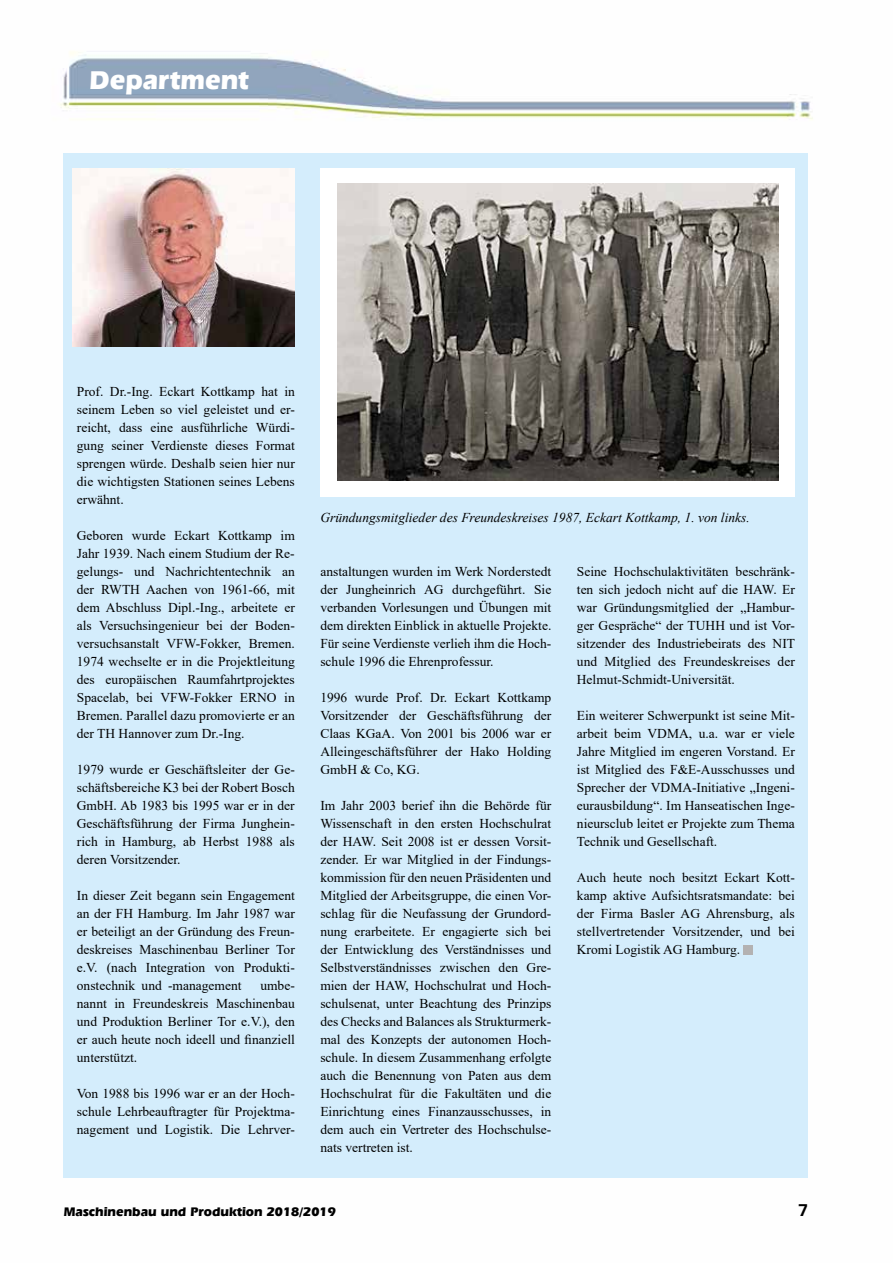
<style>
.page{position:relative;width:893px;height:1263px;background:#fff}
.page>*{position:absolute;margin:0;border:0;box-sizing:border-box;transform-origin:0 0}
.t1{font:700 27px "Eras IT Cby BT";color:#fff}
.t2{font:600 18px "Eras IT Cby BT";color:#000}
.t3{font:13.5px/18px "Times New Roman";color:#000;text-align:justify}
.t4{font:italic 13.5px "Times New Roman";color:#000}
.t5{font:700 13.05px "Eras IT Cby BT";color:#000}
</style>
<div class="page">
<img style="left:60px;top:51px;width:753px;height:1127px">
<div style="left:64px;top:153px;width:744px;height:1025px;background:#d4edfc"></div>
<div style="left:743px;top:945px;width:10px;height:9px;background:#b3b2b2"></div>
<img style="left:72px;top:168px;width:223px;height:179px">
<div style="left:320px;top:168px;width:475px;height:329px;background:#fff"></div>
<img style="left:337px;top:184px;width:442px;height:296px">
<h1 class="t1" style="left:90px;top:63px;width:161px">Department</h1>
<p class="t3" style="left:77px;top:382px;width:219px">Prof. Dr.-Ing. Eckart Kottkamp hat in seinem Leben so viel geleistet und er&shy;reicht, dass eine ausführliche Würdi&shy;gung seiner Verdienste dieses Format sprengen würde. Deshalb seien hier nur die wichtigsten Stationen seines Lebens erwähnt.</p>
<p class="t3" style="left:77px;top:526px;width:219px">Geboren wurde Eckart Kottkamp im Jahr 1939. Nach einem Studium der Re&shy;gelungs- und Nachrichtentechnik an der RWTH Aachen von 1961-66, mit dem Abschluss Dipl.-Ing., arbeitete er als Versuchsingenieur bei der Boden&shy;versuchsanstalt VFW-Fokker, Bremen.<br>1974 wechselte er in die Projektleitung des europäischen Raumfahrtprojektes Spacelab, bei VFW-Fokker ERNO in Bremen. Parallel dazu promovierte er an der TH Hannover zum Dr.-Ing.</p>
<p class="t3" style="left:77px;top:760px;width:219px">1979 wurde er Geschäftsleiter der Ge&shy;schäftsbereiche K3 bei der Robert Bosch GmbH. Ab 1983 bis 1995 war er in der Geschäftsführung der Firma Junghein&shy;rich in Hamburg, ab Herbst 1988 als deren Vorsitzender.</p>
<p class="t3" style="left:77px;top:886px;width:219px">In dieser Zeit begann sein Engagement an der FH Hamburg. Im Jahr 1987 war er beteiligt an der Gründung des Freun&shy;deskreises Maschinenbau Berliner Tor e.V. (nach Integration von Produkti&shy;onstechnik und -management</p>
<p class="t3" style="left:77px;top:976px;width:219px;text-indent:183px">umbe&shy;nannt in Freundeskreis Maschinenbau und Produktion Berliner Tor e.V.), den er auch heute noch ideell und finanziell unterstützt.</p>
<p class="t3" style="left:77px;top:1084px;width:219px">Von 1988 bis 1996 war er an der Hoch&shy;schule Lehrbeauftragter für Projektma&shy;nagement und Logistik. Die Lehrver-</p>
<p class="t4" style="left:320px;top:508px;width:431px">Gründungsmitglieder des Freundeskreises 1987, Eckart Kottkamp, 1. von links.</p>
<p class="t3" style="left:320px;top:562px;width:233px">anstaltungen wurden im Werk Norderstedt der Jungheinrich AG durchgeführt. Sie verbanden Vorlesungen und Übungen mit dem direkten Einblick in aktuelle Projekte.<br>Für seine Verdienste verlieh ihm die Hoch&shy;schule 1996 die Ehrenprofessur.</p>
<p class="t3" style="left:320px;top:688px;width:233px">1996 wurde Prof. Dr. Eckart Kottkamp Vorsitzender der Geschäftsführung der Claas KGaA. Von 2001 bis 2006 war er Alleingeschäftsführer der Hako Holding GmbH &amp; Co, KG.</p>
<p class="t3" style="left:320px;top:796px;width:233px">Im Jahr 2003 berief ihn die Behörde für Wissenschaft in den ersten Hochschulrat der HAW. Seit 2008 ist er dessen Vorsit&shy;zender. Er war Mitglied in der Findungs&shy;kommission für den neuen Präsidenten und Mitglied der Arbeitsgruppe, die einen Vor&shy;schlag für die Neufassung der Grundord&shy;nung erarbeitete. Er engagierte sich bei der Entwicklung des Verständnisses und Selbstverständnisses zwischen den Gre&shy;mien der HAW, Hochschulrat und Hoch&shy;schulsenat, unter Beachtung des Prinzips des Checks and Balances als Strukturmerk&shy;mal des Konzepts der autonomen Hoch&shy;schule. In diesem Zusammenhang erfolgte auch die Benennung von Paten aus dem Hochschulrat für die Fakultäten und die Einrichtung eines Finanzausschusses, in dem auch ein Vertreter des Hochschulse&shy;nats vertreten ist.</p>
<p class="t3" style="left:577px;top:562px;width:220px">Seine Hochschulaktivitäten beschränk&shy;ten sich jedoch nicht auf die HAW. Er war Gründungsmitglied der „Hambur&shy;ger Gespräche“ der TUHH und ist Vor&shy;sitzender des Industriebeirats des NIT und Mitglied des Freundeskreises der Helmut-Schmidt-Universität.</p>
<p class="t3" style="left:577px;top:706px;width:219px">Ein weiterer Schwerpunkt ist seine Mit&shy;arbeit beim VDMA, u.a. war er viele Jahre Mitglied im engeren Vorstand. Er ist Mitglied des F&amp;E-Ausschusses und Sprecher der VDMA-Initiative „Ingeni&shy;eurausbildung“. Im Hanseatischen Inge&shy;nieursclub leitet er Projekte zum Thema Technik und Gesellschaft.</p>
<p class="t3" style="left:577px;top:868px;width:219px">Auch heute noch besitzt Eckart Kott&shy;kamp aktive Aufsichtsratsmandate: bei der Firma Basler AG Ahrensburg, als stellvertretender Vorsitzender, und bei Kromi Logistik AG Hamburg.</p>
<p class="t5" style="left:64px;top:1204px;width:274px">Maschinenbau und Produktion 2018/2019</p>
<h2 class="t2" style="left:797px;top:1199px;width:12px">7</h2>
</div>
